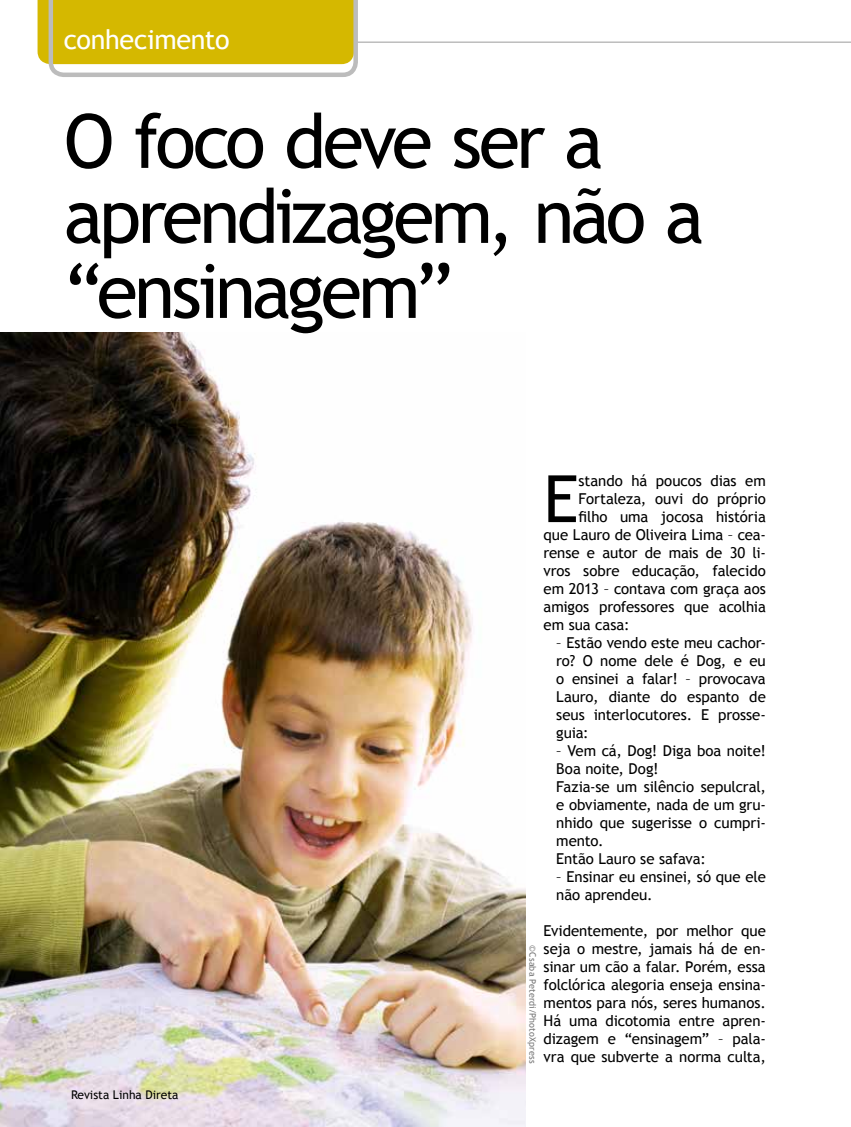
<style>
.page{position:relative;width:851px;height:1127px;background:#fff}
.page>*{position:absolute;margin:0;border:0;box-sizing:border-box;transform-origin:0 0}
.t1{font:75px/75px "Trebuchet MS";letter-spacing:-.055em;color:#000}
.t2{font:65.25px "Trebuchet MS";color:#000}
.t3{font:27px "Trebuchet MS";letter-spacing:-.015em;color:#fff}
.t4{font:15px/18px "Trebuchet MS";letter-spacing:-.005em;color:#000;text-align:justify}
.t5{font:12px "Trebuchet MS";color:#000}
.t6{font:9px "Trebuchet MS";letter-spacing:.01em;color:#777}
</style>
<div class="page">
<img style="left:0;top:332px;width:525px;height:795px">
<svg style="left:38px;top:0;width:320px;height:77px;background:#d7c02a"></svg>
<svg style="left:354px;top:41px;width:496px;height:36px"></svg>
<h3 class="t3" style="left:64px;top:23px;width:167px">conhecimento</h3>
<h1 class="t1" style="left:64px;top:105px;width:641px">O foco deve ser a aprendizagem, não a “ensinagem”</h1>
<p class="t5" style="left:71px;top:1088px;width:109px">Revista Linha Direta</p>
<h2 class="t2" style="left:543px;top:460px;width:36px">E</h2>
<p class="t4" style="left:578px;top:472px;width:189px">stando há poucos dias em</p>
<p class="t4" style="left:578px;top:490px;width:189px">Fortaleza, ouvi do próprio</p>
<p class="t4" style="left:578px;top:508px;width:189px">filho uma jocosa história</p>
<p class="t4" style="left:543px;top:526px;width:224px">que Lauro de Oliveira Lima – cea-</p>
<p class="t4" style="left:543px;top:544px;width:224px">rense e autor de mais de 30 li-</p>
<p class="t4" style="left:543px;top:562px;width:224px">vros sobre educação, falecido</p>
<p class="t4" style="left:543px;top:580px;width:224px">em 2013 – contava com graça aos</p>
<p class="t4" style="left:543px;top:598px;width:224px">amigos professores que acolhia</p>
<p class="t4" style="left:543px;top:616px;width:88px">em sua casa:</p>
<p class="t4" style="left:556px;top:634px;width:211px">– Estão vendo este meu cachor&shy;ro? O nome dele é Dog, e eu o ensinei a falar! – provocava Lauro, diante do espanto de seus interlocutores. E prosse&shy;guia:</p>
<p class="t4" style="left:556px;top:742px;width:211px;text-align:left">– Vem cá, Dog! Diga boa noite!<br>Boa noite, Dog!<br>Fazia-se um silêncio sepulcral, e obviamente, nada de um gru&shy;nhido que sugerisse o cumpri&shy;mento.<br>Então Lauro se safava:</p>
<p class="t4" style="left:556px;top:868px;width:211px">– Ensinar eu ensinei, só que ele não aprendeu.</p>
<p class="t4" style="left:543px;top:922px;width:224px">Evidentemente, por melhor que seja o mestre, jamais há de en&shy;sinar um cão a falar. Porém, essa folclórica alegoria enseja ensina&shy;mentos para nós, seres humanos.<br>Há uma dicotomia entre apren&shy;dizagem e “ensinagem” – pala&shy;vra que subverte a norma culta,</p>
<p class="t6" style="left:538px;top:945px;width:119px;rotate:90deg">©Csaba Peterdi/PhotoXpress</p>
</div>
